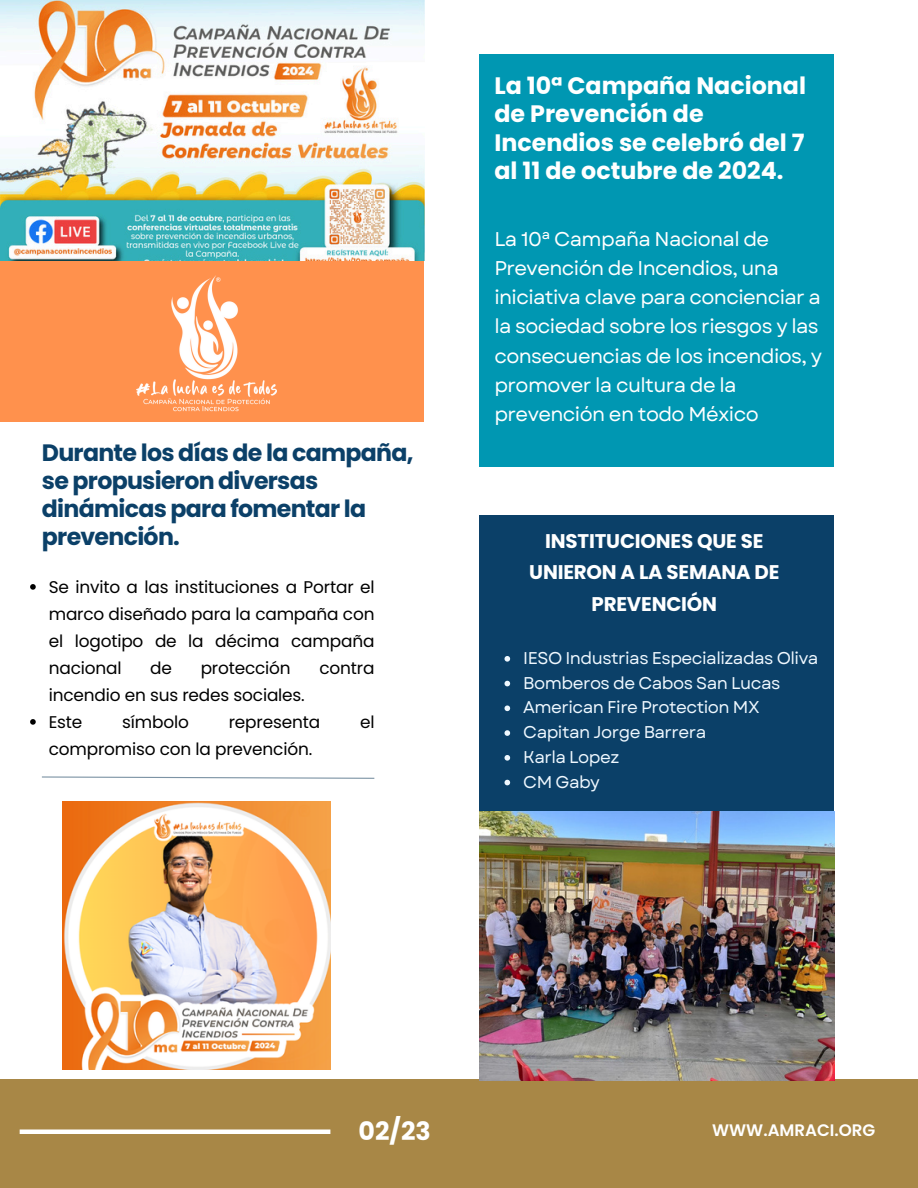
<style>
.page{position:relative;width:918px;height:1188px;background:#fff}
.page>*{position:absolute;margin:0;border:0;box-sizing:border-box;transform-origin:0 0}
.t1{font:700 25.35px "Poppins";color:#fff}
.t2{font:700 23.7px/27.8px "Poppins";letter-spacing:-.03em;color:#0b4068}
.t3{font:700 23.7px/28px "Poppins";color:#fff}
.t4{font:19.95px/29.2px "Garet";letter-spacing:-.03em;color:#fff}
.t5{font:700 19.8px/31.5px "Poppins";letter-spacing:-.01em;color:#fff;text-align:center}
.t6{font:16.95px/27px "Poppins";letter-spacing:-.01em;color:#000;text-align:justify}
.t7{font:16.95px "Garet";letter-spacing:-.03em;color:#eff8ff}
.t8{font:600 16.65px "Poppins";color:#fff}
</style>
<div class="page">
<div style="left:480px;top:55px;width:354px;height:412px;background:#0097b2"></div>
<div style="left:0;top:0;width:424px;height:422px;background:#ff914d"></div>
<div style="left:480px;top:516px;width:354px;height:609px;background:#0b4068"></div>
<img style="left:0;top:0;width:424px;height:260px">
<svg style="left:42px;top:776px;width:333px;height:3px"></svg>
<div style="left:0;top:1080px;width:918px;height:108px;background:#a88746"></div>
<img style="left:480px;top:812px;width:354px;height:268px">
<div style="left:20px;top:1129px;width:310px;height:5px;background:#fff"></div>
<img style="left:63px;top:801px;width:268px;height:268px">
<img style="left:137px;top:275px;width:139px;height:137px">
<svg style="left:505px;top:656px;width:5px;height:6px"></svg>
<svg style="left:505px;top:681px;width:5px;height:5px"></svg>
<svg style="left:505px;top:705px;width:5px;height:6px"></svg>
<svg style="left:505px;top:730px;width:5px;height:6px"></svg>
<svg style="left:505px;top:755px;width:5px;height:6px"></svg>
<svg style="left:505px;top:780px;width:5px;height:5px"></svg>
<svg style="left:30px;top:584px;width:6px;height:6px"></svg>
<svg style="left:30px;top:719px;width:6px;height:6px"></svg>
<p class="t3" style="left:494px;top:72px;width:313px">La 10ª Campaña Nacional de Prevención de<br>Incendios se celebró del 7 al 11 de octubre de 2024.</p>
<p class="t2" style="left:42px;top:439px;width:373px">Durante los días de la campaña, se propusieron diversas dinámicas para fomentar la prevención.</p>
<p class="t6" style="left:49px;top:574px;width:327px">Se invito a las instituciones a Portar el marco diseñado para la campaña con el logotipo de la décima campaña nacional</p>
<p class="t6" style="left:150px;top:655px;width:23px">de</p>
<p class="t6" style="left:201px;top:655px;width:92px">protección</p>
<p class="t6" style="left:320px;top:655px;width:57px">contra</p>
<p class="t6" style="left:49px;top:682px;width:258px">incendio en sus redes sociales.</p>
<p class="t6" style="left:49px;top:709px;width:35px">Este</p>
<p class="t6" style="left:122px;top:709px;width:68px">símbolo</p>
<p class="t6" style="left:229px;top:709px;width:93px">representa</p>
<p class="t6" style="left:360px;top:709px;width:16px">el</p>
<p class="t6" style="left:49px;top:736px;width:265px">compromiso con la prevención.</p>
<p class="t4" style="left:494px;top:224px;width:329px">La 10ª Campaña Nacional de<br>Prevención de Incendios, una iniciativa clave para concienciar a la sociedad sobre los riesgos y las consecuencias de los incendios, y promover la cultura de la prevención en todo México</p>
<p class="t5" style="left:529px;top:525px;width:252px">INSTITUCIONES QUE SE<br>UNIERON A LA SEMANA DE<br>PREVENCIÓN</p>
<p class="t7" style="left:523px;top:646px;width:297px">IESO Industrias Especializadas Oliva</p>
<p class="t7" style="left:523px;top:670px;width:259px">Bomberos de Cabos San Lucas</p>
<h2 class="t7" style="left:523px;top:695px;width:238px">American Fire Protection MX</h2>
<h4 class="t7" style="left:523px;top:720px;width:184px">Capitan Jorge Barrera</h4>
<h2 class="t7" style="left:523px;top:745px;width:98px">Karla Lopez</h2>
<h3 class="t7" style="left:523px;top:769px;width:78px">CM Gaby</h3>
<p class="t1" style="left:359px;top:1114px;width:74px">02/23</p>
<p class="t8" style="left:712px;top:1119px;width:165px">WWW.AMRACI.ORG</p>
</div>
